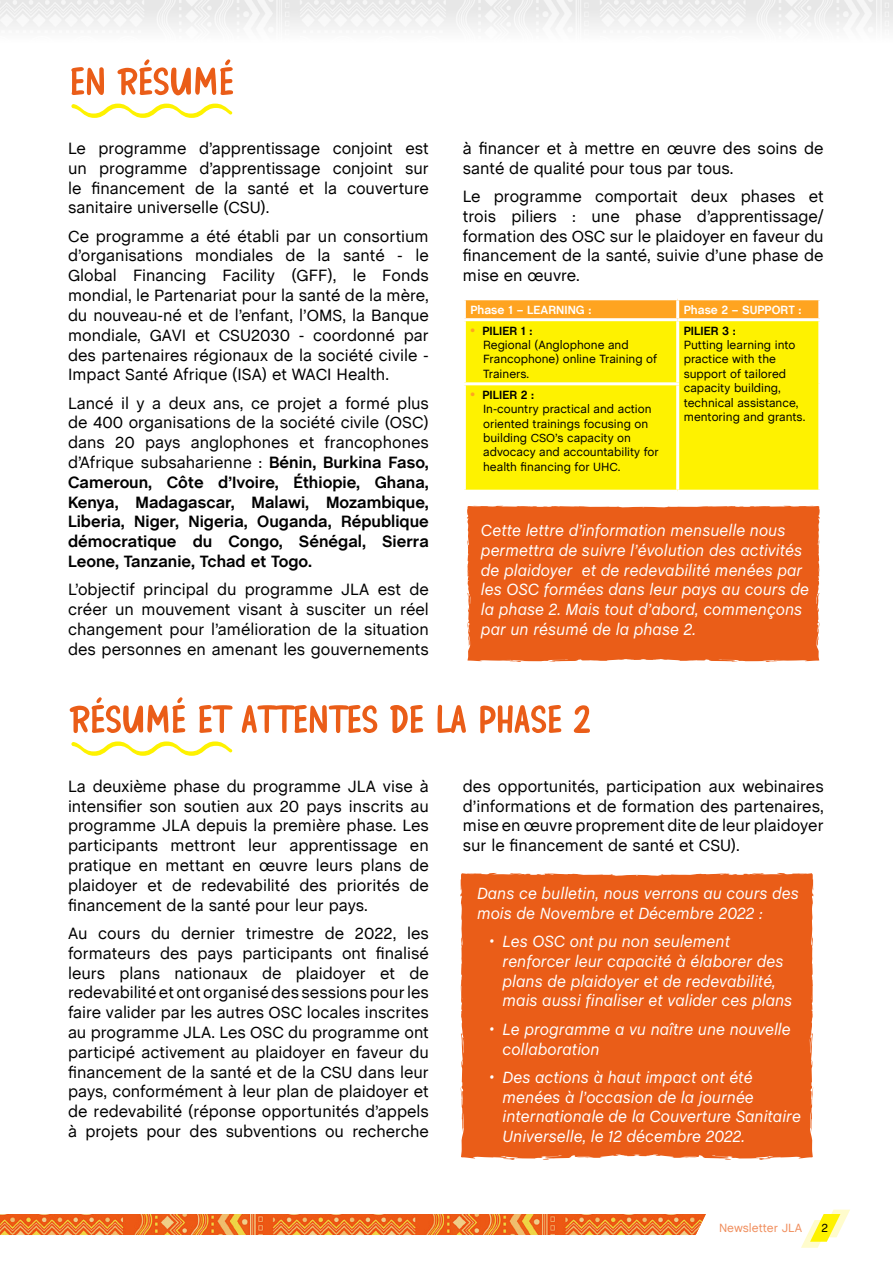
<style>
.page{position:relative;width:893px;height:1263px;background:#fff}
.page>*{position:absolute;margin:0;border:0;box-sizing:border-box;transform-origin:0 0}
.t1{font:51px "Reach Story";color:#ea5d18}
.t2{font:16.5px/19.8px "Chalet";color:#000;text-align:justify}
.t3{font:italic 16.5px/19.8px "Chalet";color:#fff}
.t4{font:700 16.5px/19.8px "Chalet";color:#000;text-align:justify}
.t5{font:12px/14.4px "Chalet";color:#000}
.t6{font:700 12px "Chalet";color:#fff}
.t7{font:12px "Chalet";color:#f08e5d}
.t8{font:700 12px "Chalet";color:#000}
.s1{font-weight:400}
.s2{font-weight:700;font-size:15px;color:#ffa420}
.s3{font-weight:700}
</style>
<div class="page">
<svg style="left:801px;top:1209px;width:49px;height:39px"></svg>
<img style="left:0;top:1214px;width:706px;height:21px">
<img style="left:0;top:0;width:893px;height:29px">
<div style="left:467px;top:506px;width:353px;height:156px;background:#ea5d18"></div>
<div style="left:460px;top:873px;width:353px;height:287px;background:#ea5d18"></div>
<svg style="left:71px;top:104px;width:161px;height:14px"></svg>
<svg style="left:71px;top:741px;width:161px;height:15px"></svg>
<div style="left:466px;top:300px;width:352px;height:18px;background:#ffa420"></div>
<div style="left:466px;top:321px;width:352px;height:169px;background:#fef200"></div>
<hr style="left:676px;top:300px;width:3px;height:18px;background:#fff">
<hr style="left:676px;top:321px;width:3px;height:61px;background:#fff">
<hr style="left:463px;top:382px;width:216px;height:3px;background:#fff">
<hr style="left:676px;top:385px;width:3px;height:105px;background:#fff">
<h1 class="t1" style="left:70px;top:55px;width:165px">EN RÉSUMÉ</h1>
<p class="t2" style="left:68px;top:137px;width:362px">Le programme d’apprentissage conjoint est un programme d’apprentissage conjoint sur le financement de la santé et la couverture sanitaire universelle (CSU).</p>
<p class="t2" style="left:68px;top:225px;width:362px">Ce programme a été établi par un consortium d’organisations mondiales de la santé - le Global Financing Facility (GFF), le Fonds mondial, le Partenariat pour la santé de la mère, du nouveau-né et de l’enfant, l’OMS, la Banque mondiale, GAVI et CSU2030 - coordonné par des partenaires régionaux de la société civile - Impact Santé Afrique (ISA) et WACI Health.</p>
<p class="t4" style="left:68px;top:394px;width:362px"><span class="s1">Lancé il y a deux ans, ce projet a formé plus de 400 organisations de la société civile (OSC) dans 20 pays anglophones et francophones d’Afrique subsaharienne :</span> Bénin, Burkina Faso, Cameroun, Côte d’Ivoire, Éthiopie, Ghana, Kenya, Madagascar, Malawi, Mozambique, Liberia, Niger, Nigeria, Ouganda, République démocratique du Congo, Sénégal, Sierra Leone, Tanzanie, Tchad et Togo.</p>
<p class="t2" style="left:68px;top:578px;width:362px">L’objectif principal du programme JLA est de créer un mouvement visant à susciter un réel changement pour l’amélioration de la situation des personnes en amenant les gouvernements</p>
<p class="t2" style="left:463px;top:137px;width:362px">à financer et à mettre en œuvre des soins de santé de qualité pour tous par tous.</p>
<p class="t2" style="left:463px;top:185px;width:362px">Le programme comportait deux phases et trois piliers : une phase d’apprentissage/ formation des OSC sur le plaidoyer en faveur du financement de la santé, suivie d’une phase de mise en œuvre.</p>
<p class="t6" style="left:470px;top:302px;width:122px">Phase 1 – LEARNING :</p>
<p class="t6" style="left:684px;top:302px;width:119px">Phase 2 – SUPPORT :</p>
<p class="t5" style="left:483px;top:322px;width:175px;text-indent:-13px"><span class="s2">•</span> <span class="s3">PILIER 1 :<br></span>Regional (Anglophone and<br>Francophone) online Training of<br>Trainers.</p>
<p class="t8" style="left:684px;top:323px;width:54px">PILIER 3 :</p>
<p class="t5" style="left:684px;top:337px;width:123px">Putting learning into practice with the support of tailored capacity building, technical assistance, mentoring and grants.</p>
<p class="t5" style="left:483px;top:386px;width:177px;text-indent:-13px"><span class="s2">•</span> <span class="s3">PILIER 2 :<br></span>In-country practical and action oriented trainings focusing on building CSO’s capacity on advocacy and accountability for health financing for UHC.</p>
<p class="t3" style="left:481px;top:521px;width:330px">Cette lettre d’information mensuelle nous permettra de suivre l’évolution des activités de plaidoyer et de redevabilité menées par les OSC formées dans leur pays au cours de la phase 2. Mais tout d’abord, commençons par un résumé de la phase 2.</p>
<h1 class="t1" style="left:70px;top:693px;width:523px">RÉSUMÉ ET ATTENTES DE LA PHASE 2</h1>
<p class="t2" style="left:68px;top:775px;width:362px">La deuxième phase du programme JLA vise à intensifier son soutien aux 20 pays inscrits au programme JLA depuis la première phase. Les participants mettront leur apprentissage en pratique en mettant en œuvre leurs plans de plaidoyer et de redevabilité des priorités de financement de la santé pour leur pays.</p>
<p class="t2" style="left:68px;top:922px;width:362px">Au cours du dernier trimestre de 2022, les formateurs des pays participants ont finalisé leurs plans nationaux de plaidoyer et de redevabilité et ont organisé des sessions pour les faire valider par les autres OSC locales inscrites au programme JLA. Les OSC du programme ont participé activement au plaidoyer en faveur du financement de la santé et de la CSU dans leur pays, conformément à leur plan de plaidoyer et de redevabilité (réponse opportunités d’appels à projets pour des subventions ou recherche</p>
<p class="t2" style="left:463px;top:775px;width:362px">des opportunités, participation aux webinaires d’informations et de formation des partenaires, mise en œuvre proprement dite de leur plaidoyer sur le financement de santé et CSU).</p>
<p class="t3" style="left:477px;top:884px;width:323px">Dans ce bulletin, nous verrons au cours des mois de Novembre et Décembre 2022 :</p>
<p class="t3" style="left:503px;top:932px;width:291px;text-indent:-13px">• Les OSC ont pu non seulement renforcer leur capacité à élaborer des plans de plaidoyer et de redevabilité, mais aussi finaliser et valider ces plans</p>
<p class="t3" style="left:503px;top:1019px;width:290px;text-indent:-13px">• Le programme a vu naître une nouvelle collaboration</p>
<p class="t3" style="left:503px;top:1067px;width:300px;text-indent:-13px">• Des actions à haut impact ont été menées à l’occasion de la journée internationale de la Couverture Sanitaire Universelle, le 12 décembre 2022.</p>
<p class="t7" style="left:719px;top:1218px;width:85px">Newsletter JLA</p>
<p class="t5" style="left:821px;top:1219px;width:8px">2</p>
</div>
